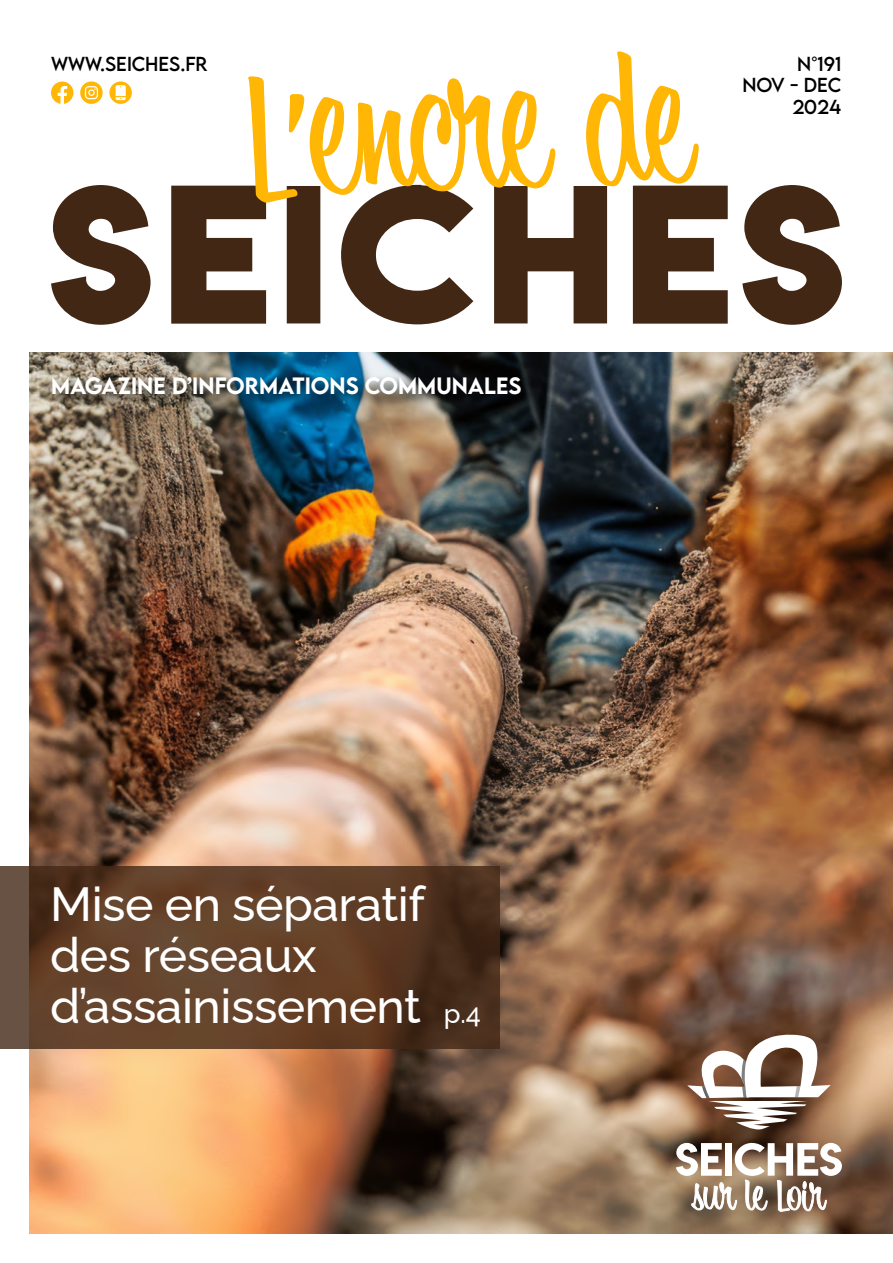
<style>
.page{position:relative;width:893px;height:1263px;background:#fff}
.page>*{position:absolute;margin:0;border:0;box-sizing:border-box;transform-origin:0 0}
.t1{font:500 48px/51px "Raleway";letter-spacing:-.01em;color:#fff}
.t2{font:500 21px "LEMONMILK";color:#fff}
.t3{font:18px/21.6px "LEMONMILK";color:#000;text-align:right}
.s1{font-size:27px}
</style>
<div class="page">
<svg style="left:80px;top:81px;width:23px;height:23px"></svg>
<svg style="left:51px;top:82px;width:22px;height:22px"></svg>
<svg style="left:109px;top:81px;width:23px;height:23px"></svg>
<img style="left:30px;top:353px;width:863px;height:880px">
<svg style="left:51px;top:185px;width:791px;height:140px;fill:#422715"></svg>
<div style="left:50px;top:374px;width:486px;height:35px;background:#000;opacity:.75"></div>
<svg style="left:247px;top:76px;width:309px;height:208px"></svg>
<svg style="left:585px;top:51px;width:114px;height:177px"></svg>
<svg style="left:676px;top:1143px;width:166px;height:68px"></svg>
<svg style="left:687px;top:1033px;width:144px;height:96px"></svg>
<svg style="left:0;top:866px;width:500px;height:182px;background:#5d3d27"></svg>
<p class="t3" style="left:51px;top:53px;width:158px">WWW.SEICHES.FR</p>
<p class="t2" style="left:51px;top:372px;width:458px">MAGAZINE D’INFORMATIONS COMMUNALes</p>
<p class="t1" style="left:50px;top:873px;width:432px">Mise en séparatif des réseaux d’assainissement <span class="s1">p.4</span></p>
<p class="t3" style="left:742px;top:53px;width:100px">N°191<br>NOV - DEC<br>2024</p>
</div>
